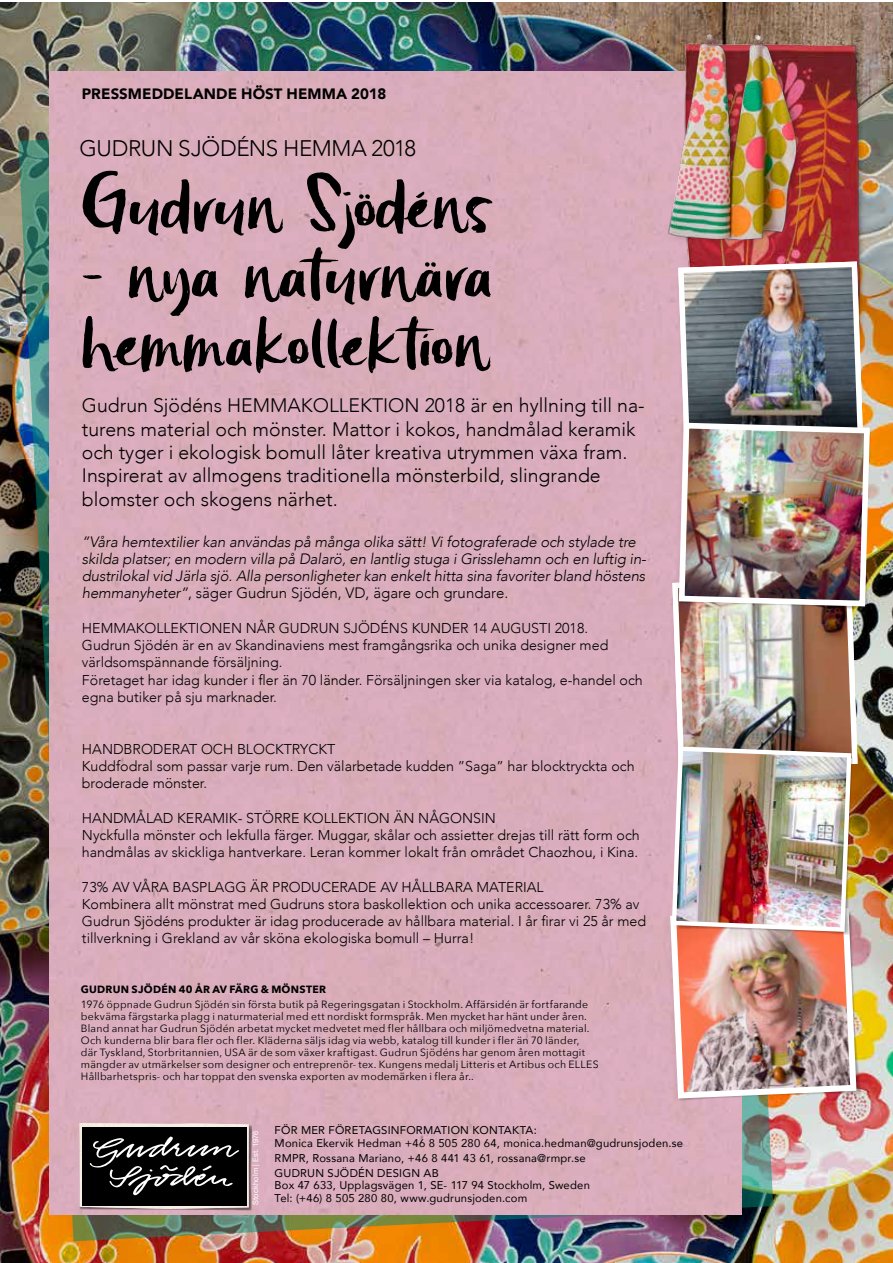
<style>
.page{position:relative;width:893px;height:1263px;background:#fff}
.page>*{position:absolute;margin:0;border:0;box-sizing:border-box;transform-origin:0 0}
.t1{font:61.5px/69px "Angie Makes Hola Bonita";letter-spacing:-.03em;color:#000}
.t2{font:300 22.5px "Avenir";letter-spacing:-.015em;color:#000}
.t3{font:300 19.5px/23.4px "Avenir";color:#000}
.t4{font:italic 300 15px/17.2px "Avenir";letter-spacing:-.01em;color:#000}
.t5{font:900 15px "Avenir";letter-spacing:.005em;color:#000}
.t6{font:300 14.25px/17.2px "Avenir";color:#000}
.t7{font:11.25px/12.8px "Avenir";letter-spacing:.02em;color:#000}
.t8{font:10.5px/12px "Avenir Next";letter-spacing:.02em;color:#000}
.t9{font:700 10.5px "Avenir Next";letter-spacing:.025em;color:#000}
.t10{font:7.5px "Helvetica Neue LT";letter-spacing:.02em;color:#fff}
.s1{font-style:normal}
</style>
<div class="page">
<img style="left:0;top:2px;width:893px;height:1261px">
<img style="left:18px;top:106px;width:755px;height:1135px">
<div style="left:50px;top:71px;width:692px;height:1144px;background:#daadbc"></div>
<img style="left:821px;top:34px;width:64px;height:330px">
<img style="left:667px;top:259px;width:206px;height:843px">
<img style="left:663px;top:30px;width:158px;height:231px">
<svg style="left:80px;top:1123px;width:172px;height:87px;background:#363433"></svg>
<p class="t5" style="left:82px;top:81px;width:306px">PRESSMEDDELANDE HÖST HEMMA 2018</p>
<h2 class="t2" style="left:80px;top:135px;width:338px">GUDRUN SJÖDÉNS HEMMA 2018</h2>
<h1 class="t1" style="left:80px;top:172px;width:414px">Gudrun Sjödéns</h1>
<h1 class="t1" style="left:80px;top:241px;width:416px">- nya naturnära hemmakollektion</h1>
<p class="t3" style="left:82px;top:394px;width:564px">Gudrun Sjödéns HEMMAKOLLEKTION 2018 är en hyllning till na&shy;turens material och mönster. Mattor i kokos, handmålad keramik och tyger i ekologisk bomull låter kreativa utrymmen växa fram.<br>Inspirerat av allmogens traditionella mönsterbild, slingrande blomster och skogens närhet.</p>
<p class="t4" style="left:82px;top:533px;width:566px">”Våra hemtextilier kan användas på många olika sätt! Vi fotograferade och stylade tre skilda platser; en modern villa på Dalarö, en lantlig stuga i Grisslehamn och en luftig in&shy;dustrilokal vid Järla sjö. Alla personligheter kan enkelt hitta sina favoriter bland höstens hemmanyheter”<span class="s1">, säger Gudrun Sjödén, VD, ägare och grundare.</span></p>
<p class="t6" style="left:82px;top:619px;width:562px">HEMMAKOLLEKTIONEN NÅR GUDRUN SJÖDÉNS KUNDER 14 AUGUSTI 2018.<br>Gudrun Sjödén är en av Skandinaviens mest framgångsrika och unika designer med världsomspännande försäljning.<br>Företaget har idag kunder i fler än 70 länder. Försäljningen sker via katalog, e-handel och egna butiker på sju marknader.</p>
<p class="t6" style="left:82px;top:740px;width:554px">HANDBRODERAT OCH BLOCKTRYCKT<br>Kuddfodral som passar varje rum. Den välarbetade kudden ”Saga” har blocktryckta och broderade mönster.</p>
<p class="t6" style="left:82px;top:809px;width:559px">HANDMÅLAD KERAMIK- STÖRRE KOLLEKTION ÄN NÅGONSIN<br>Nyckfulla mönster och lekfulla färger. Muggar, skålar och assietter drejas till rätt form och handmålas av skickliga hantverkare. Leran kommer lokalt från området Chaozhou, i Kina.</p>
<p class="t6" style="left:82px;top:878px;width:566px">73% AV VÅRA BASPLAGG ÄR PRODUCERADE AV HÅLLBARA MATERIAL<br>Kombinera allt mönstrat med Gudruns stora baskollektion och unika accessoarer. 73% av Gudrun Sjödéns produkter är idag producerade av hållbara material. I år firar vi 25 år med tillverkning i Grekland av vår sköna ekologiska bomull – Hurra!</p>
<p class="t9" style="left:81px;top:981px;width:247px">GUDRUN SJÖDÉN 40 ÅR AV FÄRG &amp; MÖNSTER</p>
<p class="t8" style="left:81px;top:998px;width:519px">1976 öppnade Gudrun Sjödén sin första butik på Regeringsgatan i Stockholm. Affärsidén är fortfarande bekväma färgstarka plagg i naturmaterial med ett nordiskt formspråk. Men mycket har hänt under åren.<br>Bland annat har Gudrun Sjödén arbetat mycket medvetet med fler hållbara och miljömedvetna material.<br>Och kunderna blir bara fler och fler. Kläderna säljs idag via webb, katalog till kunder i fler än 70 länder,<br>där Tyskland, Storbritannien, USA är de som växer kraftigast. Gudrun Sjödéns har genom åren mottagit mängder av utmärkelser som designer och entreprenör- tex. Kungens medalj Litteris et Artibus och ELLES Hållbarhetspris- och har toppat den svenska exporten av modemärken i flera år..</p>
<p class="t10" style="left:251px;top:1205px;width:76px;rotate:-90deg">Stockholm | Est. 1976</p>
<p class="t7" style="left:275px;top:1124px;width:410px">FÖR MER FÖRETAGSINFORMATION KONTAKTA:<br>Monica Ekervik Hedman +46 8 505 280 64, monica.hedman@gudrunsjoden.se</p>
<p class="t7" style="left:275px;top:1150px;width:313px;line-height:15px">RMPR, Rossana Mariano, +46 8 441 43 61, rossana@rmpr.se<br>GUDRUN SJÖDÉN DESIGN AB</p>
<p class="t7" style="left:275px;top:1179px;width:317px">Box 47 633, Upplagsvägen 1, SE- 117 94 Stockholm, Sweden<br>Tel: (+46) 8 505 280 80, www.gudrunsjoden.com</p>
</div>
